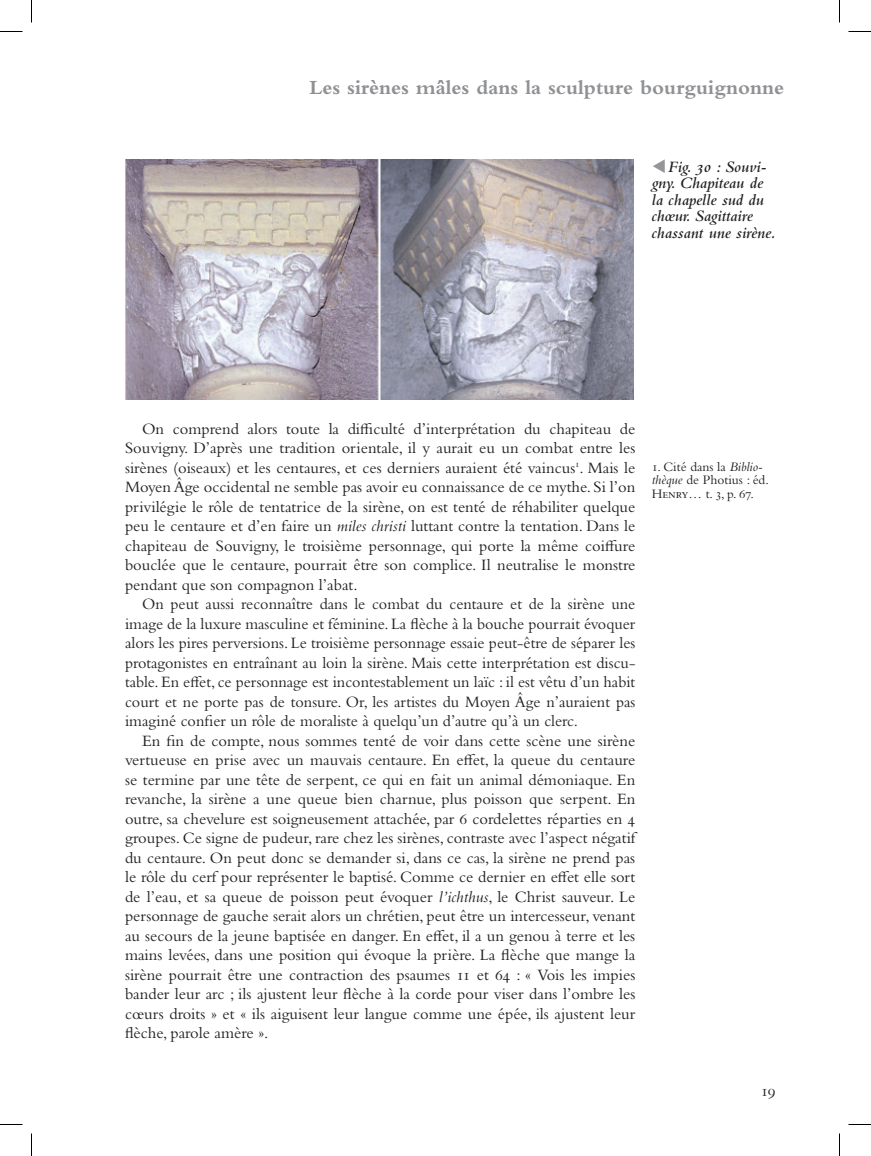
<style>
.page{position:relative;width:871px;height:1156px;background:#fff}
.page>*{position:absolute;margin:0;border:0;box-sizing:border-box;transform-origin:0 0}
.t1{font:700 21px "Bembo Std";color:#8f9194}
.t2{font:16.5px/19.5px "Bembo Std";color:#231f20;text-align:justify}
.t3{font:italic 600 16.5px/16.5px "Bembo Std";color:#231f20}
.t4{font:13.5px/13.5px "Bembo Std";color:#231f20}
.s1{color:#939598}
.s2{font-style:italic}
</style>
<div class="page">
<img style="left:125px;top:159px;width:509px;height:240px">
<svg style="left:0;top:31px;width:22px;height:1px"></svg>
<svg style="left:848px;top:31px;width:23px;height:1px"></svg>
<svg style="left:0;top:1124px;width:22px;height:1px"></svg>
<svg style="left:848px;top:1124px;width:23px;height:1px"></svg>
<svg style="left:31px;top:0;width:1px;height:22px"></svg>
<svg style="left:31px;top:1133px;width:1px;height:23px"></svg>
<svg style="left:839px;top:0;width:1px;height:22px"></svg>
<svg style="left:839px;top:1133px;width:1px;height:23px"></svg>
<p class="t1" style="left:310px;top:76px;width:476px">Les sirènes mâles dans la sculpture bourguignonne</p>
<p class="t3" style="left:652px;top:158px;width:126px"><span class="s1">▼</span>Fig. 30 : Souvi&shy;gny. Chapiteau de la chapelle sud du chœur. Sagittaire chassant une sirène.</p>
<p class="t2" style="left:125px;top:418px;width:512px;text-indent:17px">On comprend alors toute la difficulté d’interprétation du chapiteau de Souvigny. D’après une tradition orientale, il y aurait eu un combat entre les sirènes (oiseaux) et les centaures, et ces derniers auraient été vaincus<sup>1</sup>. Mais le Moyen Âge occidental ne semble pas avoir eu connaissance de ce mythe. Si l’on privilégie le rôle de tentatrice de la sirène, on est tenté de réhabiliter quelque peu le centaure et d’en faire un <span class="s2">miles christi</span> luttant contre la tentation. Dans le chapiteau de Souvigny, le troisième personnage, qui porte la même coiffure bouclée que le centaure, pourrait être son complice. Il neutralise le monstre pendant que son compagnon l’abat.</p>
<p class="t2" style="left:125px;top:594px;width:512px;text-indent:17px">On peut aussi reconnaître dans le combat du centaure et de la sirène une image de la luxure masculine et féminine. La flèche à la bouche pourrait évoquer alors les pires perversions. Le troisième personnage essaie peut-être de séparer les protagonistes en entraînant au loin la sirène. Mais cette interprétation est discu&shy;table. En effet, ce personnage est incontestablement un laïc : il est vêtu d’un habit court et ne porte pas de tonsure. Or, les artistes du Moyen Âge n’auraient pas imaginé confier un rôle de moraliste à quelqu’un d’autre qu’à un clerc.</p>
<p class="t2" style="left:125px;top:730px;width:512px;text-indent:17px">En fin de compte, nous sommes tenté de voir dans cette scène une sirène vertueuse en prise avec un mauvais centaure. En effet, la queue du centaure se termine par une tête de serpent, ce qui en fait un animal démoniaque. En revanche, la sirène a une queue bien charnue, plus poisson que serpent. En outre, sa chevelure est soigneusement attachée, par 6 cordelettes réparties en 4 groupes. Ce signe de pudeur, rare chez les sirènes, contraste avec l’aspect négatif du centaure. On peut donc se demander si, dans ce cas, la sirène ne prend pas le rôle du cerf pour représenter le baptisé. Comme ce dernier en effet elle sort de l’eau, et sa queue de poisson peut évoquer <span class="s2">l’ichthus</span>, le Christ sauveur. Le personnage de gauche serait alors un chrétien, peut être un intercesseur, venant au secours de la jeune baptisée en danger. En effet, il a un genou à terre et les mains levées, dans une position qui évoque la prière. La flèche que mange la sirène pourrait être une contraction des psaumes 11 et 64 : « Vois les impies bander leur arc ; ils ajustent leur flèche à la corde pour viser dans l’ombre les cœurs droits » et « ils aiguisent leur langue comme une épée, ils ajustent leur flèche, parole amère ».</p>
<p class="t4" style="left:652px;top:460px;width:119px">1. Cité dans la <span class="s2">Biblio&shy;thèque</span> de Photius : éd.<br>Henry… t. 3, p. 67.</p>
<p class="t2" style="left:761px;top:1081px;width:16px">19</p>
</div>
